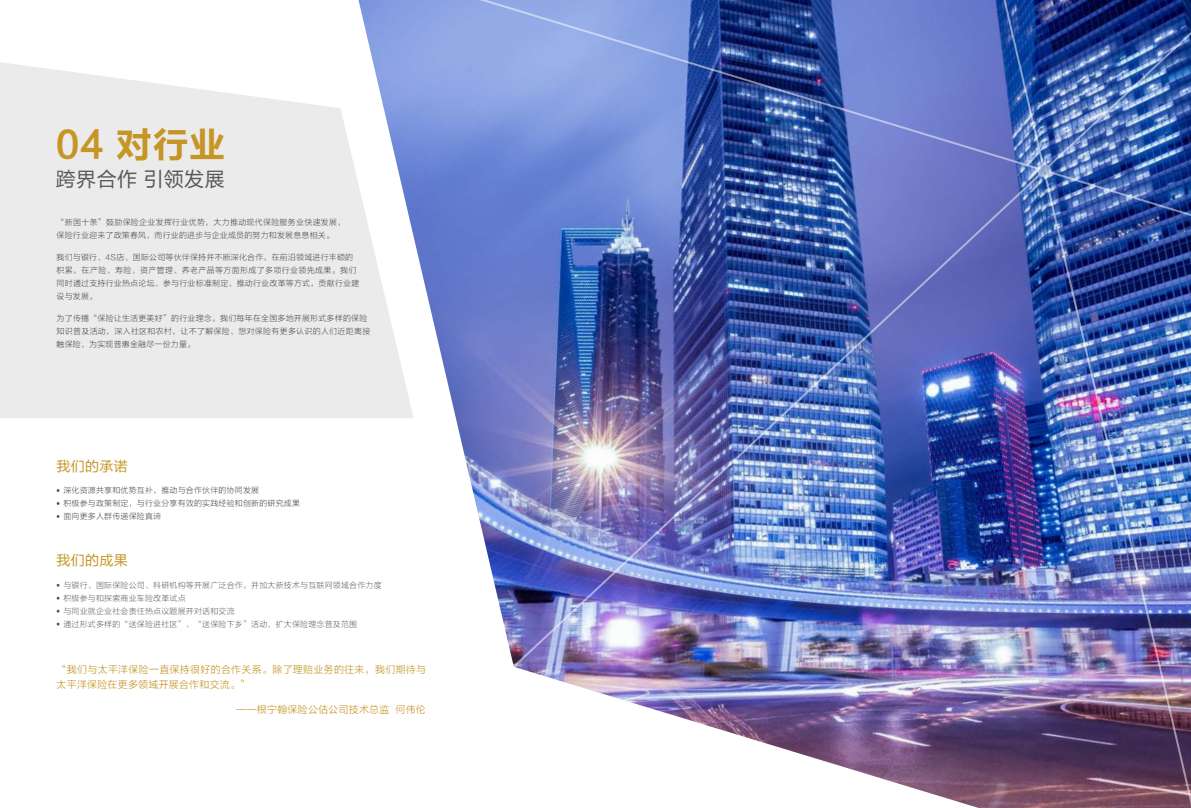
<style>
.page{position:relative;width:1191px;height:808px;background:#fff}
.page>*{position:absolute;margin:0;border:0;box-sizing:border-box;transform-origin:0 0}
.t1{font:36px "FZLTCHK GBK1 0";color:#c59626}
.t2{font:20px "FZLTHK GBK1 0";letter-spacing:.02em;color:#595757}
.t3{font:14px "FZLTHK GBK1 0";letter-spacing:.02em;color:#c59626}
.t4{font:10px/15px "FZLTXHK GBK1 0";letter-spacing:.025em;color:#c59626}
.t5{font:8px/13px "FZLTXHK GBK1 0";letter-spacing:.02em;color:#595757}
.t6{font:8px/13px "FZLTXHK GBK1 0";letter-spacing:.02em;color:#717071}
</style>
<div class="page">
<div style="left:0;top:62px;width:358px;height:356px;background:#ebebeb"></div>
<img style="left:358px;top:173px;width:153px;height:482px">
<svg style="left:349px;top:0;width:691px;height:173px;background:#6c84c8"></svg>
<img style="left:1040px;top:0;width:151px;height:167px">
<img style="left:511px;top:167px;width:680px;height:641px">
<svg style="left:1036px;top:163px;width:15px;height:15px"></svg>
<p class="t1" style="left:56px;top:124px;width:171px">04 对行业</p>
<p class="t2" style="left:56px;top:168px;width:170px">跨界合作 引领发展</p>
<p class="t5" style="left:57px;top:216px;width:290px">“新国十条”鼓励保险企业发挥行业优势，大力推动现代保险服务业快速发展，保险行业迎来了政策春风，而行业的进步与企业成员的努力和发展息息相关。</p>
<p class="t5" style="left:57px;top:251px;width:304px">我们与银行、4S店、国际公司等伙伴保持并不断深化合作，在前沿领域进行丰硕的积累，在产险、寿险、资产管理、养老产品等方面形成了多项行业领先成果。我们同时通过支持行业热点论坛、参与行业标准制定、推动行业改革等方式，贡献行业建设与发展。</p>
<p class="t5" style="left:57px;top:312px;width:315px">为了传播“保险让生活更美好”的行业理念，我们每年在全国多地开展形式多样的保险知识普及活动，深入社区和农村，让不了解保险、想对保险有更多认识的人们近距离接触保险，为实现普惠金融尽一份力量。</p>
<p class="t3" style="left:57px;top:459px;width:73px">我们的承诺</p>
<p class="t5" style="left:63px;top:484px;width:238px">深化资源共享和优势互补，推动与合作伙伴的协同发展<br>积极参与政策制定，与行业分享有效的实践经验和创新的研究成果面向更多人群传递保险真谛</p>
<p class="t3" style="left:57px;top:553px;width:73px">我们的成果</p>
<p class="t6" style="left:63px;top:579px;width:320px">与银行、国际保险公司、科研机构等开展广泛合作，并加大新技术与互联网领域合作力度积极参与和探索商业车险改革试点<br>与同业就企业社会责任热点议题展开对话和交流<br>通过形式多样的“送保险进社区”、“送保险下乡”活动，扩大保险理念普及范围</p>
<p class="t4" style="left:57px;top:662px;width:371px">“我们与太平洋保险一直保持很好的合作关系。除了理赔业务的往来，我们期待与太平洋保险在更多领域开展合作和交流。”</p>
<p class="t4" style="left:236px;top:702px;width:191px">——根宁翰保险公估公司技术总监 何伟伦</p>
</div>
